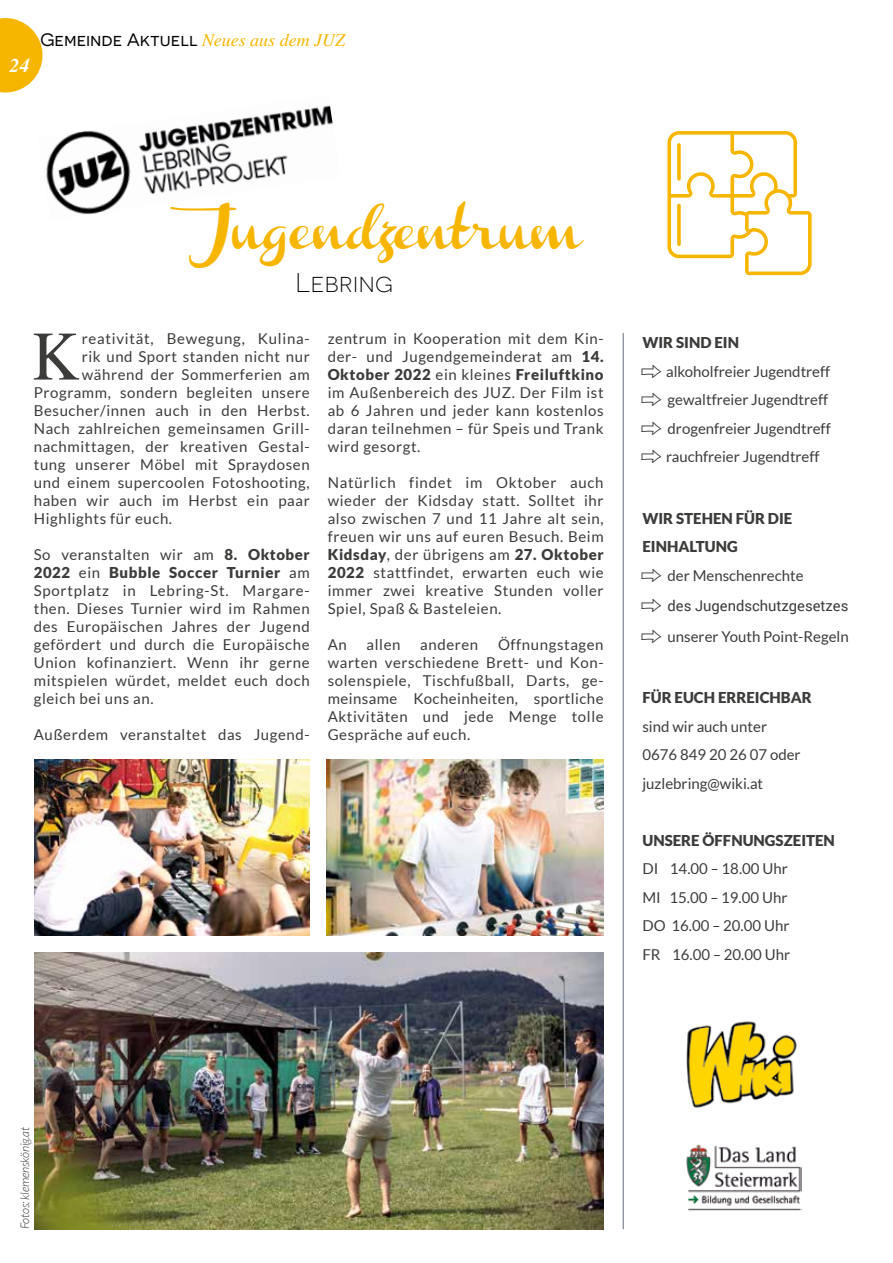
<style>
.page{position:relative;width:893px;height:1263px;background:#fff}
.page>*{position:absolute;margin:0;border:0;box-sizing:border-box;transform-origin:0 0}
.t1{font:69.45px "Te X Gyre Termes";color:#3c3c3b;scale:.95 1}
.t2{font:36.9px "Channel Slanted 1";color:#f6b600}
.t3{font:300 27px "Novecentosanswide";color:#000}
.t4{font:italic 700 19.5px "Te X Gyre Termes";color:#fff}
.t5{font:18px "Novecentosanswide";color:#000}
.t6{font:15px/18px "Lato";letter-spacing:.04em;color:#3c3c3b;text-align:justify}
.t7{font:15px/28.5px "Lato";color:#3c3c3b}
.t8{font:900 15px/28.5px "Lato";color:#3c3c3b}
.t9{font:14.7px "Roboto";color:#3c3c3b}
.t10{font:italic 300 12px "Lato";letter-spacing:-.02em;color:#3c3c3b}
.s1{font-family:"Te X Gyre Termes";font-style:italic;color:#f6b600}
.s2{font-weight:900}
.s3{font-family:"PW New Arrows";font-size:21px}
.s4{font-family:"PW New Arrows";font-weight:400;font-size:21px}
.s5{font-weight:400}
</style>
<div class="page">
<svg style="left:0;top:18px;width:43px;height:74px"></svg>
<img style="left:46px;top:105px;width:287px;height:110px">
<img style="left:686px;top:1021px;width:111px;height:87px">
<img style="left:686px;top:1145px;width:116px;height:65px">
<hr style="left:623px;top:333px;width:1px;height:896px;background:#66707b">
<svg style="left:667px;top:131px;width:145px;height:145px"></svg>
<div style="left:676px;top:203px;width:5px;height:44px;background:#f6b600;border-radius:2px"></div>
<div style="left:676px;top:202px;width:6px;height:45px;border:1px solid #fff;border-radius:2px"></div>
<div style="left:676px;top:142px;width:5px;height:39px;background:#f6b600;border-radius:2px"></div>
<div style="left:676px;top:142px;width:6px;height:40px;border:1px solid #fff;border-radius:2px"></div>
<img style="left:326px;top:759px;width:278px;height:177px">
<img style="left:34px;top:759px;width:276px;height:177px">
<img style="left:34px;top:952px;width:570px;height:277px">
<h3 class="t4" style="left:10px;top:51px;width:21px">24</h3>
<p class="t5" style="left:40px;top:29px;width:306px">Gemeinde Aktuell <span class="s1">Neues aus dem JUZ</span></p>
<h2 class="t2" style="left:193px;top:215px;width:389px">Jugendzentrum</h2>
<h3 class="t3" style="left:295px;top:267px;width:99px">Lebring</h3>
<h1 class="t1" style="left:32px;top:306px;width:52px">K</h1>
<p class="t6" style="left:82px;top:329px;width:229px">reativität, Bewegung, Kulina-</p>
<p class="t6" style="left:82px;top:347px;width:229px">rik und Sport standen nicht nur</p>
<p class="t6" style="left:82px;top:365px;width:229px">während der Sommerferien am</p>
<p class="t6" style="left:34px;top:383px;width:277px">Programm, sondern begleiten unsere</p>
<p class="t6" style="left:34px;top:401px;width:277px">Besucher/innen auch in den Herbst.</p>
<p class="t6" style="left:34px;top:419px;width:277px">Nach zahlreichen gemeinsamen Grill-</p>
<p class="t6" style="left:34px;top:437px;width:277px">nachmittagen, der kreativen Gestal-</p>
<p class="t6" style="left:34px;top:455px;width:277px">tung unserer Möbel mit Spraydosen</p>
<p class="t6" style="left:34px;top:473px;width:277px">und einem supercoolen Fotoshooting,</p>
<p class="t6" style="left:34px;top:491px;width:277px">haben wir auch im Herbst ein paar</p>
<p class="t6" style="left:34px;top:509px;width:140px">Highlights für euch.</p>
<p class="t6" style="left:34px;top:545px;width:277px">So veranstalten wir am <span class="s2">8. Oktober 2022</span> ein <span class="s2">Bubble Soccer Turnier</span> am Sportplatz in Lebring-St. Margare&shy;then. Dieses Turnier wird im Rahmen des Europäischen Jahres der Jugend gefördert und durch die Europäische Union kofinanziert. Wenn ihr gerne mitspielen würdet, meldet euch doch gleich bei uns an.</p>
<p class="t6" style="left:34px;top:725px;width:277px">Außerdem veranstaltet das Jugend-</p>
<p class="t6" style="left:328px;top:329px;width:277px">zentrum in Kooperation mit dem Kin&shy;der- und Jugendgemeinderat am <span class="s2">14.<br>Oktober 2022</span> ein kleines <span class="s2">Freiluftkino </span>im Außenbereich des JUZ. Der Film ist ab 6 Jahren und jeder kann kostenlos daran teilnehmen – für Speis und Trank wird gesorgt.</p>
<p class="t6" style="left:328px;top:473px;width:277px">Natürlich findet im Oktober auch wieder der Kidsday statt. Solltet ihr also zwischen 7 und 11 Jahre alt sein, freuen wir uns auf euren Besuch. Beim <span class="s2">Kidsday</span>, der übrigens am <span class="s2">27. Oktober 2022</span> stattfindet, erwarten euch wie immer zwei kreative Stunden voller Spiel, Spaß &amp; Basteleien.</p>
<p class="t6" style="left:328px;top:635px;width:21px">An</p>
<p class="t6" style="left:367px;top:635px;width:35px">allen</p>
<p class="t6" style="left:420px;top:635px;width:60px">anderen</p>
<p class="t6" style="left:328px;top:635px;width:277px;text-indent:170px">Öffnungstagen warten verschiedene Brett- und Kon&shy;solenspiele, Tischfußball, Darts, ge&shy;meinsame Kocheinheiten, sportliche Aktivitäten und jede Menge tolle Gespräche auf euch.</p>
<p class="t7" style="left:642px;top:329px;width:190px"><span class="s2">WIR SIND EIN<br></span><span class="s3">P</span> alkoholfreier Jugendtreff<br><span class="s3">P</span> gewaltfreier Jugendtreff<br><span class="s3">P</span> drogenfreier Jugendtreff<br><span class="s3">P</span> rauchfreier Jugendtreff</p>
<p class="t8" style="left:642px;top:504px;width:163px">WIR STEHEN FÜR DIE<br>EINHALTUNG<br><span class="s4">P</span> <span class="s5">der Menschenrechte</span></p>
<p class="t9" style="left:642px;top:596px;width:207px"><span class="s3">P</span> des Jugendschutzgesetzes</p>
<p class="t7" style="left:642px;top:622px;width:208px"><span class="s3">P</span> unserer Youth Point-Regeln</p>
<p class="t8" style="left:642px;top:683px;width:171px">FÜR EUCH ERREICHBAR</p>
<p class="t7" style="left:642px;top:712px;width:160px">sind wir auch unter<br>0676 849 20 26 07 oder juzlebring@wiki.at</p>
<p class="t8" style="left:642px;top:826px;width:194px">UNSERE ÖFFNUNGSZEITEN</p>
<p class="t7" style="left:642px;top:854px;width:149px">DI 14.00 – 18.00 Uhr<br>MI 15.00 – 19.00 Uhr<br>DO 16.00 – 20.00 Uhr<br>FR 16.00 – 20.00 Uhr</p>
<p class="t10" style="left:18px;top:1229px;width:104px;rotate:-90deg">Fotos: klemenskönig.at</p>
</div>
